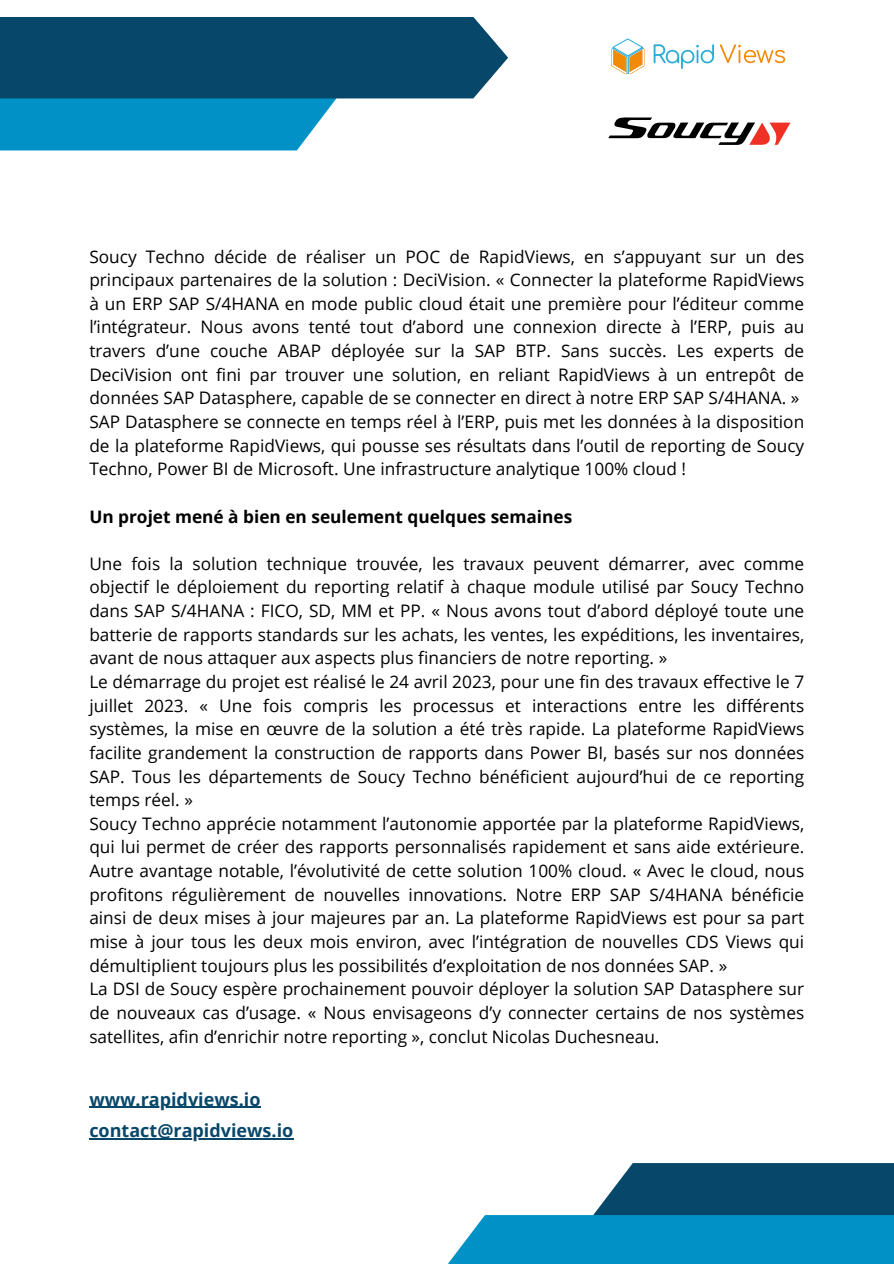
<style>
.page{position:relative;width:894px;height:1264px;background:#fff}
.page>*{position:absolute;margin:0;border:0;box-sizing:border-box;transform-origin:0 0}
.t1{font:700 18px "Open Sans";color:#074769}
.t2{font:17.25px/23.7px "Open Sans";color:#000;text-align:justify}
.t3{font:700 17.25px "Open Sans";color:#000}
</style>
<div class="page">
<svg style="left:0;top:17px;width:508px;height:133px"></svg>
<div style="left:593px;top:1162px;width:300px;height:101px;background:#074769"></div>
<div style="left:448px;top:1214px;width:445px;height:49px;background:#0092c7"></div>
<hr style="left:89px;top:1106px;width:171px;height:1px;background:#074769">
<hr style="left:89px;top:1137px;width:204px;height:2px;background:#074769">
<svg style="left:611px;top:38px;width:33px;height:37px"></svg>
<svg style="left:653px;top:44px;width:60px;height:25px"></svg>
<svg style="left:720px;top:44px;width:64px;height:19px"></svg>
<svg style="left:608px;top:117px;width:182px;height:28px"></svg>
<p class="t2" style="left:89px;top:244px;width:716px">Soucy Techno décide de réaliser un POC de RapidViews, en s’appuyant sur un des principaux partenaires de la solution : DeciVision. « Connecter la plateforme RapidViews à un ERP SAP S/4HANA en mode public cloud était une première pour l’éditeur comme l’intégrateur. Nous avons tenté tout d’abord une connexion directe à l’ERP, puis au travers d’une couche ABAP déployée sur la SAP BTP. Sans succès. Les experts de DeciVision ont fini par trouver une solution, en reliant RapidViews à un entrepôt de données SAP Datasphere, capable de se connecter en direct à notre ERP SAP S/4HANA. »</p>
<p class="t2" style="left:89px;top:409px;width:716px">SAP Datasphere se connecte en temps réel à l’ERP, puis met les données à la disposition de la plateforme RapidViews, qui pousse ses résultats dans l’outil de reporting de Soucy Techno, Power BI de Microsoft. Une infrastructure analytique 100% cloud !</p>
<p class="t3" style="left:89px;top:504px;width:484px">Un projet mené à bien en seulement quelques semaines</p>
<p class="t2" style="left:89px;top:551px;width:716px">Une fois la solution technique trouvée, les travaux peuvent démarrer, avec comme objectif le déploiement du reporting relatif à chaque module utilisé par Soucy Techno dans SAP S/4HANA : FICO, SD, MM et PP. « Nous avons tout d’abord déployé toute une batterie de rapports standards sur les achats, les ventes, les expéditions, les inventaires, avant de nous attaquer aux aspects plus financiers de notre reporting. »</p>
<h1 class="t2" style="left:89px;top:669px;width:716px">Le démarrage du projet est réalisé le 24 avril 2023, pour une fin des travaux effective le 7 juillet 2023. « Une fois compris les processus et interactions entre les différents systèmes, la mise en œuvre de la solution a été très rapide. La plateforme RapidViews facilite grandement la construction de rapports dans Power BI, basés sur nos données SAP. Tous les départements de Soucy Techno bénéficient aujourd’hui de ce reporting temps réel. »</h1>
<p class="t2" style="left:89px;top:811px;width:716px">Soucy Techno apprécie notamment l’autonomie apportée par la plateforme RapidViews, qui lui permet de créer des rapports personnalisés rapidement et sans aide extérieure.<br>Autre avantage notable, l’évolutivité de cette solution 100% cloud. « Avec le cloud, nous profitons régulièrement de nouvelles innovations. Notre ERP SAP S/4HANA bénéficie ainsi de deux mises à jour majeures par an. La plateforme RapidViews est pour sa part mise à jour tous les deux mois environ, avec l’intégration de nouvelles CDS Views qui démultiplient toujours plus les possibilités d’exploitation de nos données SAP. »</p>
<p class="t2" style="left:89px;top:976px;width:716px">La DSI de Soucy espère prochainement pouvoir déployer la solution SAP Datasphere sur de nouveaux cas d’usage. « Nous envisageons d’y connecter certains de nos systèmes satellites, afin d’enrichir notre reporting », conclut Nicolas Duchesneau.</p>
<p class="t1" style="left:89px;top:1086px;width:173px">www.rapidviews.io</p>
<p class="t1" style="left:89px;top:1117px;width:205px">contact@rapidviews.io</p>
</div>
